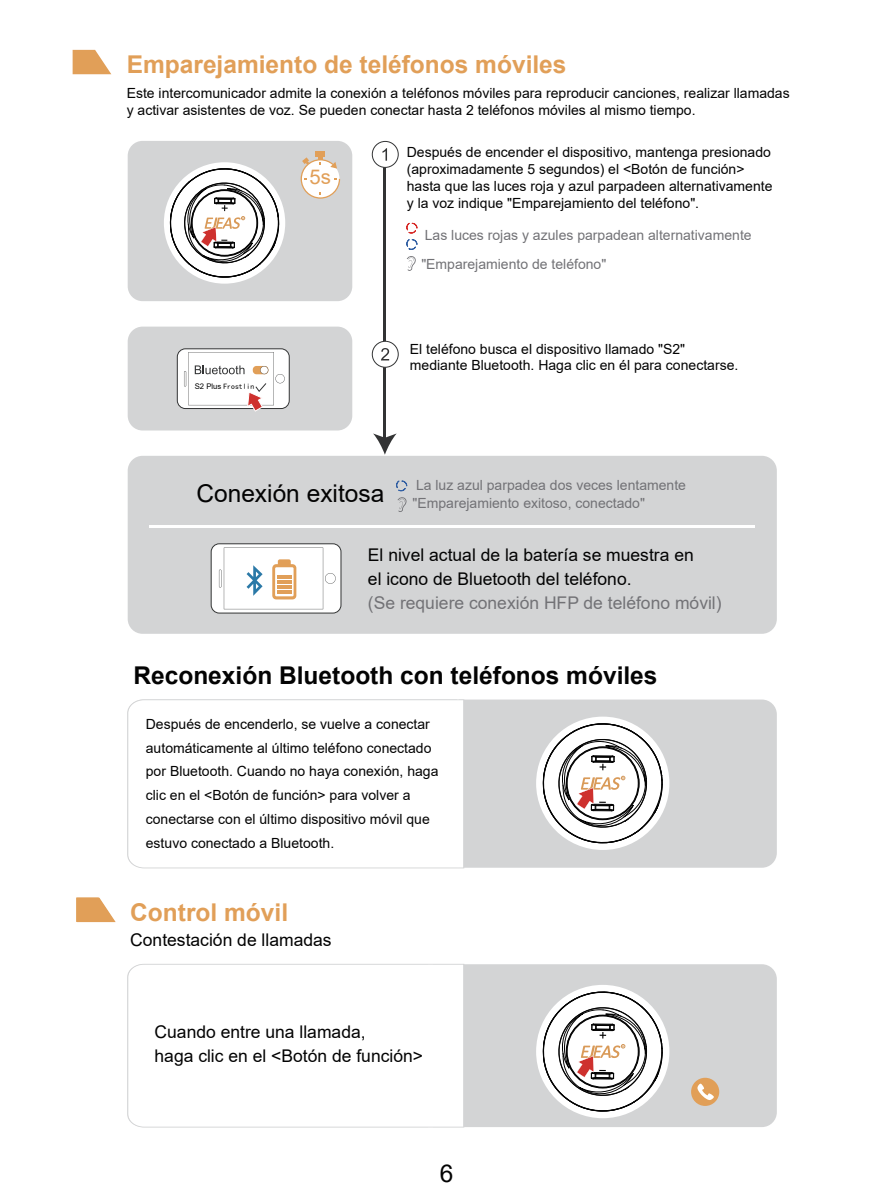
<style>
.page{position:relative;width:893px;height:1201px;background:#fff}
.page>*{position:absolute;margin:0;border:0;box-sizing:border-box;transform-origin:0 0}
.t1{font:700 24.5px "Arial";color:#e19f58}
.t2{font:700 24.5px "Arial";color:#030303}
.t3{font:24.5px "Arial";color:#030303}
.t4{font:20.3px "Arial";color:#e19f58}
.t5{font:17.5px/23.8px "Arial";color:#030303}
.t6{font:17.5px "Arial";color:#727276}
.t7{font:14px/16.8px "Arial";color:#030303}
.t8{font:14px/18.6px "Arial";color:#727276}
.t9{font:7.7px "Sim Hei";color:#030303}
.s1{font-family:"Arial"}
</style>
<div class="page">
<div style="left:128px;top:456px;width:649px;height:178px;background:#d3d4d5;border-radius:15px"></div>
<hr style="left:149px;top:525px;width:606px;height:3px;background:#fff">
<hr style="left:384px;top:165px;width:2px;height:275px;background:#323334">
<svg style="left:373px;top:433px;width:24px;height:22px"></svg>
<svg style="left:372px;top:141px;width:27px;height:27px"></svg>
<svg style="left:372px;top:341px;width:27px;height:27px"></svg>
<div style="left:128px;top:326px;width:224px;height:104px;background:#d3d4d5;border-radius:15px"></div>
<svg style="left:211px;top:543px;width:130px;height:70px"></svg>
<div style="left:128px;top:699px;width:649px;height:168px;background:#d3d4d5;border-radius:15px"></div>
<div style="left:127px;top:699px;width:337px;height:169px;background:#fff"></div>
<div style="left:128px;top:964px;width:649px;height:163px;background:#d3d4d5;border-radius:15px"></div>
<div style="left:127px;top:964px;width:336px;height:163px;background:#fff"></div>
<div style="left:691px;top:1077px;width:28px;height:28px;background:#e19f58;border-radius:50%"></div>
<svg style="left:697px;top:1083px;width:17px;height:17px"></svg>
<svg style="left:73px;top:50px;width:38px;height:24px"></svg>
<svg style="left:76px;top:897px;width:40px;height:25px"></svg>
<div style="left:128px;top:141px;width:224px;height:160px;background:#d3d4d5;border-radius:15px"></div>
<svg style="left:406px;top:222px;width:12px;height:49px"></svg>
<svg style="left:396px;top:480px;width:12px;height:32px"></svg>
<svg style="left:177px;top:348px;width:113px;height:64px"></svg>
<div style="left:316px;top:151px;width:9px;height:6px;background:#e19f58"></div>
<svg style="left:301px;top:156px;width:39px;height:43px"></svg>
<div style="left:164px;top:162px;width:121px;height:122px;background:#fff;border-radius:50%"></div>
<svg style="left:167px;top:164px;width:113px;height:116px"></svg>
<div style="left:536px;top:716px;width:133px;height:134px;background:#fff;border-radius:50%"></div>
<svg style="left:540px;top:719px;width:123px;height:127px"></svg>
<div style="left:536px;top:984px;width:133px;height:134px;background:#fff;border-radius:50%"></div>
<svg style="left:540px;top:987px;width:123px;height:127px"></svg>
<h1 class="t1" style="left:127px;top:47px;width:441px">Emparejamiento de teléfonos móviles</h1>
<p class="t7" style="left:127px;top:84px;width:664px">Este intercomunicador admite la conexión a teléfonos móviles para reproducir canciones, realizar llamadas y activar asistentes de voz. Se pueden conectar hasta 2 teléfonos móviles al mismo tiempo.</p>
<p class="t7" style="left:407px;top:144px;width:367px">Después de encender el dispositivo, mantenga presionado (aproximadamente 5 segundos) el &lt;Botón de función&gt; hasta que las luces roja y azul parpadeen alternativamente y la voz indique "Emparejamiento del teléfono".</p>
<h2 class="t4" style="left:310px;top:163px;width:23px">5s</h2>
<p class="t8" style="left:421px;top:220px;width:332px;line-height:28.7px">Las luces rojas y azules parpadean alternativamente "Emparejamiento de teléfono"</p>
<p class="t7" style="left:200px;top:379px;width:19px">S2</p>
<p class="t9" style="left:195px;top:382px;width:61px"><span class="s1">S2 Plus</span> Frostlin</p>
<p class="t7" style="left:410px;top:340px;width:330px">El teléfono busca el dispositivo llamado "S2" mediante Bluetooth. Haga clic en él para conectarse.</p>
<h1 class="t3" style="left:196px;top:476px;width:189px">Conexión exitosa</h1>
<p class="t8" style="left:413px;top:475px;width:275px">La luz azul parpadea dos veces lentamente "Emparejamiento exitoso, conectado"</p>
<p class="t5" style="left:368px;top:543px;width:327px">El nivel actual de la batería se muestra en el icono de Bluetooth del teléfono.</p>
<p class="t6" style="left:368px;top:590px;width:355px">(Se requiere conexión HFP de teléfono móvil)</p>
<h1 class="t2" style="left:133px;top:658px;width:526px">Reconexión Bluetooth con teléfonos móviles</h1>
<p class="t7" style="left:146px;top:712px;width:294px;line-height:23.8px">Después de encenderlo, se vuelve a conectar automáticamente al último teléfono conectado por Bluetooth. Cuando no haya conexión, haga clic en el &lt;Botón de función&gt; para volver a conectarse con el último dispositivo móvil que estuvo conectado a Bluetooth.</p>
<h1 class="t1" style="left:130px;top:894px;width:159px">Control móvil</h1>
<p class="t5" style="left:130px;top:928px;width:203px">Contestación de llamadas</p>
<p class="t5" style="left:155px;top:1020px;width:270px">Cuando entre una llamada,<br>haga clic en el &lt;Botón de función&gt;</p>
<h1 class="t3" style="left:440px;top:1156px;width:15px">6</h1>
</div>
